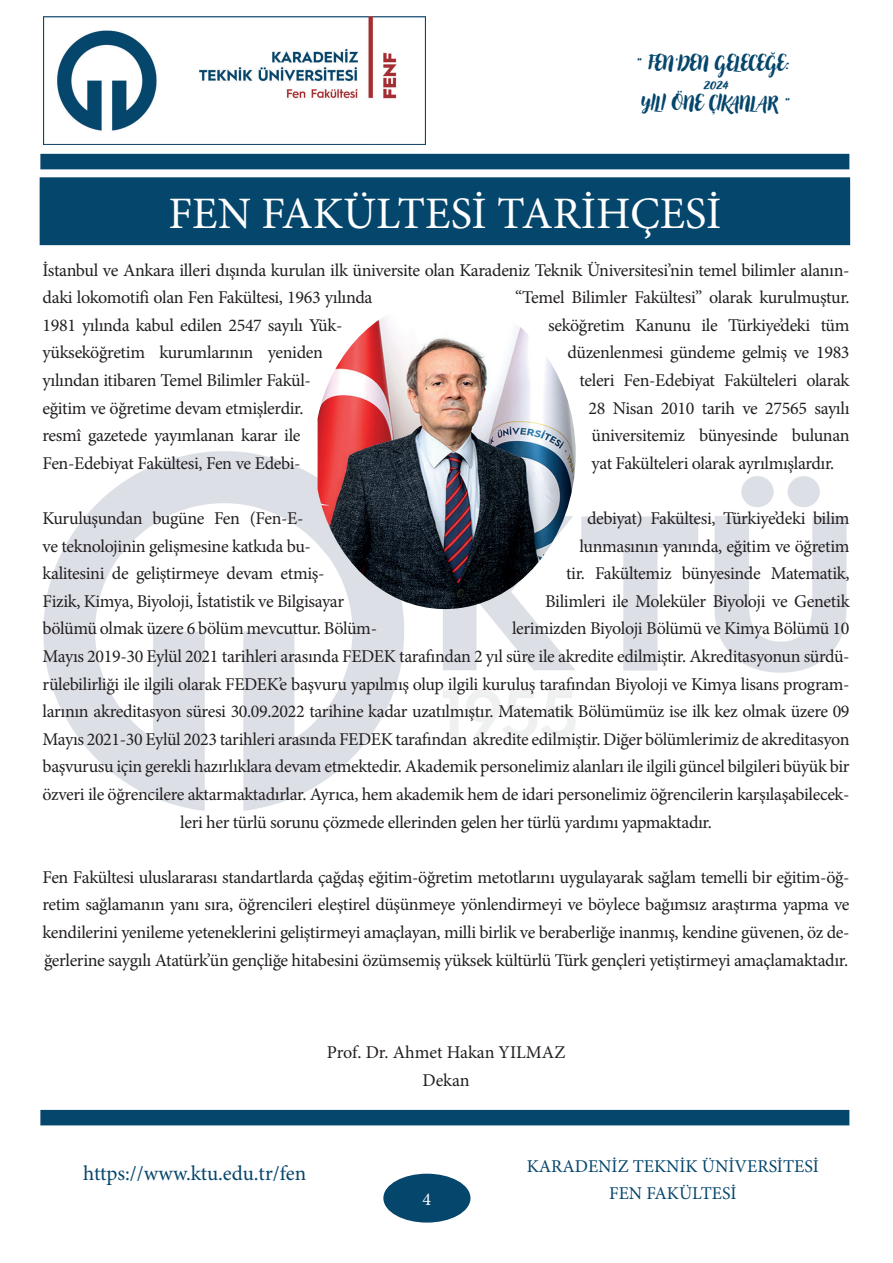
<style>
.page{position:relative;width:893px;height:1263px;background:#fff}
.page>*{position:absolute;margin:0;border:0;box-sizing:border-box;transform-origin:0 0}
.t1{font:45px "Minion Pro";color:#fff}
.t2{font:21px "Minion Pro";letter-spacing:-.01em;color:#05466c}
.t3{font:18px/27.6px "Minion Pro";letter-spacing:-.02em;color:#231f20}
.t4{font:18px/27.6px "Minion Pro";color:#05466c;text-align:center}
.t5{font:18px/27.6px "Minion Pro";color:#231f20;text-align:center}
.t6{font:18px "Minion Pro";color:#fff}
.t7{font:16.5px/19.8px "Adlery Pro";color:#05466c;text-align:center}
</style>
<div class="page">
<img style="left:43px;top:17px;width:383px;height:127px">
<div style="left:40px;top:154px;width:809px;height:15px;background:#05466c"></div>
<div style="left:40px;top:1110px;width:809px;height:15px;background:#05466c"></div>
<div style="left:384px;top:1174px;width:86px;height:48px;background:#05466c;border-radius:50%"></div>
<div style="left:383px;top:1174px;width:87px;height:48px;border:2px solid #05466c;border-radius:50%"></div>
<img style="left:43px;top:417px;width:804px;height:394px">
<div style="left:40px;top:178px;width:809px;height:66px;background:#05466c"></div>
<div style="left:40px;top:177px;width:810px;height:68px;border:2px solid #05466c"></div>
<img style="left:318px;top:317px;width:258px;height:292px">
<p class="t7" style="left:635px;top:54px;width:156px">“ FEN’DEN GELECEĞE:<br>2024<br>YILI ÖNE ÇIKANL AR “</p>
<h1 class="t1" style="left:168px;top:183px;width:555px">FEN FAKÜLTESİ TARİHÇESİ</h1>
<p class="t3" style="left:43px;top:256px;width:808px">İstanbul ve Ankara illeri dışında kurulan ilk üniversite olan Karadeniz Teknik Üniversitesi’nin temel bilimler alanın&shy;daki lokomotifi olan Fen Fakültesi, 1963 yılında</p>
<p class="t3" style="left:515px;top:284px;width:336px">“Temel Bilimler Fakültesi” olarak kurulmuştur.</p>
<p class="t3" style="left:43px;top:311px;width:302px">1981 yılında kabul edilen 2547 sayılı Yük-</p>
<p class="t3" style="left:548px;top:311px;width:303px">seköğretim Kanunu ile Türkiye’deki tüm</p>
<p class="t3" style="left:43px;top:339px;width:282px">yükseköğretim kurumlarının yeniden</p>
<p class="t3" style="left:568px;top:339px;width:284px">düzenlenmesi gündeme gelmiş ve 1983</p>
<p class="t3" style="left:43px;top:366px;width:270px">yılından itibaren Temel Bilimler Fakül-</p>
<p class="t3" style="left:580px;top:366px;width:271px">teleri Fen-Edebiyat Fakülteleri olarak</p>
<p class="t3" style="left:43px;top:394px;width:263px">eğitim ve öğretime devam etmişlerdir.</p>
<p class="t3" style="left:589px;top:394px;width:262px">28 Nisan 2010 tarih ve 27565 sayılı</p>
<p class="t3" style="left:43px;top:422px;width:259px">resmî gazetede yayımlanan karar ile</p>
<p class="t3" style="left:592px;top:422px;width:259px">üniversitemiz bünyesinde bulunan</p>
<p class="t3" style="left:43px;top:449px;width:259px">Fen-Edebiyat Fakültesi, Fen ve Edebi-</p>
<p class="t3" style="left:592px;top:449px;width:244px">yat Fakülteleri olarak ayrılmışlardır.</p>
<p class="t3" style="left:43px;top:504px;width:262px">Kuruluşundan bugüne Fen (Fen-E-</p>
<p class="t3" style="left:587px;top:504px;width:264px">debiyat) Fakültesi, Türkiye’deki bilim</p>
<p class="t3" style="left:43px;top:532px;width:270px">ve teknolojinin gelişmesine katkıda bu-</p>
<p class="t3" style="left:580px;top:532px;width:271px">lunmasının yanında, eğitim ve öğretim</p>
<p class="t3" style="left:43px;top:560px;width:284px">kalitesini de geliştirmeye devam etmiş-</p>
<p class="t3" style="left:566px;top:560px;width:285px">tir. Fakültemiz bünyesinde Matematik,</p>
<p class="t3" style="left:43px;top:587px;width:303px">Fizik, Kimya, Biyoloji, İstatistik ve Bilgisayar</p>
<p class="t3" style="left:545px;top:587px;width:306px">Bilimleri ile Moleküler Biyoloji ve Genetik</p>
<p class="t3" style="left:43px;top:615px;width:336px">bölümü olmak üzere 6 bölüm mevcuttur. Bölüm-</p>
<p class="t3" style="left:512px;top:615px;width:339px">lerimizden Biyoloji Bölümü ve Kimya Bölümü 10</p>
<p class="t3" style="left:43px;top:642px;width:809px">Mayıs 2019-30 Eylül 2021 tarihleri arasında FEDEK tarafından 2 yıl süre ile akredite edilmiştir. Akreditasyonun sürdü-</p>
<p class="t3" style="left:43px;top:670px;width:809px">rülebilirliği ile ilgili olarak FEDEK’e başvuru yapılmış olup ilgili kuruluş tarafından Biyoloji ve Kimya lisans program-</p>
<p class="t3" style="left:43px;top:698px;width:809px">larının akreditasyon süresi 30.09.2022 tarihine kadar uzatılmıştır. Matematik Bölümümüz ise ilk kez olmak üzere 09</p>
<p class="t3" style="left:43px;top:725px;width:809px">Mayıs 2021-30 Eylül 2023 tarihleri arasında FEDEK tarafından akredite edilmiştir. Diğer bölümlerimiz de akreditasyon</p>
<p class="t3" style="left:43px;top:753px;width:808px">başvurusu için gerekli hazırlıklara devam etmektedir. Akademik personelimiz alanları ile ilgili güncel bilgileri büyük bir</p>
<p class="t3" style="left:43px;top:780px;width:808px">özveri ile öğrencilere aktarmaktadırlar. Ayrıca, hem akademik hem de idari personelimiz öğrencilerin karşılaşabilecek-</p>
<p class="t3" style="left:180px;top:808px;width:533px">leri her türlü sorunu çözmede ellerinden gelen her türlü yardımı yapmaktadır.</p>
<p class="t3" style="left:43px;top:863px;width:809px;text-align:justify">Fen Fakültesi uluslararası standartlarda çağdaş eğitim-öğretim metotlarını uygulayarak sağlam temelli bir eğitim-öğ&shy;retim sağlamanın yanı sıra, öğrencileri eleştirel düşünmeye yönlendirmeyi ve böylece bağımsız araştırma yapma ve kendilerini yenileme yeteneklerini geliştirmeyi amaçlayan, milli birlik ve beraberliğe inanmış, kendine güvenen, öz de&shy;ğerlerine saygılı Atatürk’ün gençliğe hitabesini özümsemiş yüksek kültürlü Türk gençleri yetiştirmeyi amaçlamaktadır.</p>
<p class="t5" style="left:327px;top:1038px;width:240px">Prof. Dr. Ahmet Hakan YILMAZ<br>Dekan</p>
<p class="t2" style="left:83px;top:1159px;width:225px">https://www.ktu.edu.tr/fen</p>
<p class="t4" style="left:527px;top:1152px;width:293px">KARADENİZ TEKNİK ÜNİVERSİTESİ<br>FEN FAKÜLTESİ</p>
<p class="t6" style="left:423px;top:1187px;width:10px">4</p>
</div>
